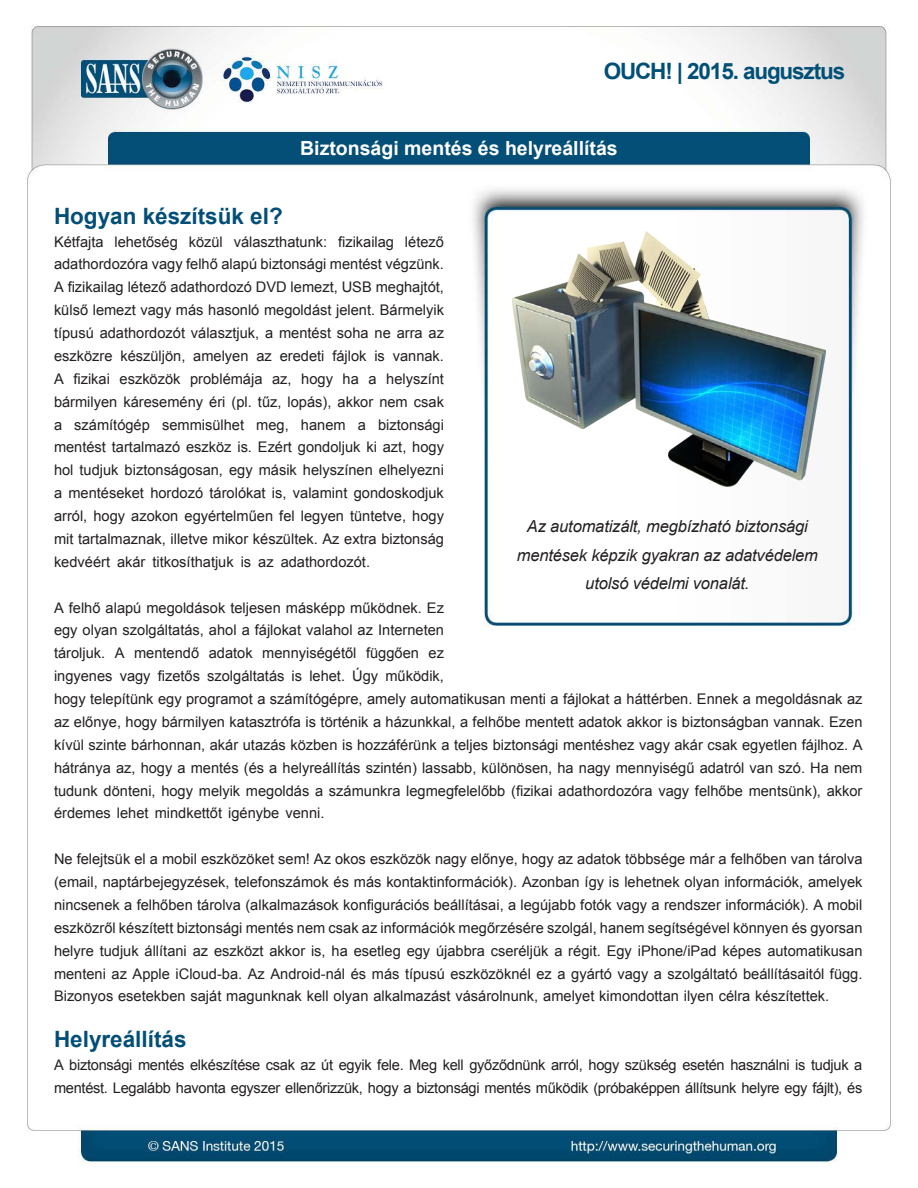
<style>
.page{position:relative;width:918px;height:1188px;background:#fff}
.page>*{position:absolute;margin:0;border:0;box-sizing:border-box;transform-origin:0 0}
.MainText{font:700 22.5px "Arial";color:#024e77}
.t1{font:700 22.5px "Arial";letter-spacing:-.05em;color:#004f77}
.t2{font:700 19.5px "Arial";color:#fff}
.t3{font:italic 16.5px/28.5px "Arial";letter-spacing:-.01em;color:#231f20;text-align:center}
.MainText-2{font:14.7px/22.8px "Arial";color:#231f20;text-align:right}
.MainText-3{font:14.7px/22.8px "Arial";letter-spacing:-.02em;color:#231f20}
</style>
<div class="page">
<img style="left:26px;top:25px;width:865px;height:1139px">
<img style="left:499px;top:231px;width:340px;height:255px">
<h1 class="t1" style="left:604px;top:56px;width:243px">OUCH! | 2015. augusztus</h1>
<p class="MainText" style="left:54px;top:201px;width:230px">Hogyan készítsük el?</p>
<h2 class="t2" style="left:300px;top:136px;width:319px">Biztonsági mentés és helyreállítás</h2>
<p class="MainText-2" style="left:54px;top:230px;width:51px">Kétfajta</p>
<p class="MainText-2" style="left:54px;top:253px;width:391px">adathordozóra vagy felhő alapú biztonsági mentést végzünk.</p>
<p class="MainText-2" style="left:54px;top:276px;width:391px">A fizikailag létező adathordozó DVD lemezt, USB meghajtót,</p>
<p class="MainText-2" style="left:54px;top:299px;width:391px">külső lemezt vagy más hasonló megoldást jelent. Bármelyik</p>
<p class="MainText-2" style="left:54px;top:322px;width:391px">típusú adathordozót választjuk a, mentést soha ne arra az</p>
<p class="MainText-2" style="left:393px;top:345px;width:53px">vannak.</p>
<p class="MainText-2" style="left:338px;top:230px;width:58px">fizikailag</p>
<p class="MainText-2" style="left:114px;top:230px;width:65px">lehetőség</p>
<p class="MainText-2" style="left:189px;top:230px;width:36px">közül</p>
<p class="MainText-2" style="left:234px;top:230px;width:95px">választhatunk:</p>
<p class="MainText-2" style="left:405px;top:230px;width:41px">létező</p>
<p class="MainText-2" style="left:332px;top:345px;width:36px">fájlok</p>
<p class="MainText-2" style="left:54px;top:345px;width:60px">eszközre</p>
<p class="MainText-2" style="left:120px;top:345px;width:67px">készüljön,</p>
<p class="MainText-2" style="left:193px;top:345px;width:57px">amelyen</p>
<p class="MainText-2" style="left:280px;top:345px;width:46px">eredeti</p>
<p class="MainText-2" style="left:374px;top:345px;width:12px">is</p>
<p class="MainText-2" style="left:256px;top:345px;width:17px">az</p>
<p class="MainText-2" style="left:73px;top:367px;width:38px">fizikai</p>
<p class="MainText-2" style="left:120px;top:367px;width:62px">eszközök</p>
<p class="MainText-2" style="left:190px;top:367px;width:74px">problémája</p>
<p class="MainText-2" style="left:386px;top:367px;width:59px">helyszínt</p>
<p class="MainText-2" style="left:54px;top:367px;width:11px">A</p>
<p class="MainText-2" style="left:54px;top:390px;width:391px">bármilyen káresemény éri (pl. tűz, lopás ,) akkor nem csak</p>
<p class="MainText-2" style="left:378px;top:413px;width:67px">biztonsági</p>
<p class="MainText-2" style="left:301px;top:367px;width:33px">hogy</p>
<p class="MainText-2" style="left:343px;top:367px;width:18px">ha</p>
<p class="MainText-2" style="left:272px;top:367px;width:21px">az,</p>
<p class="MainText-2" style="left:369px;top:367px;width:10px">a</p>
<p class="MainText-2" style="left:74px;top:413px;width:77px">számítógép</p>
<p class="MainText-2" style="left:162px;top:413px;width:84px">semmisülhet</p>
<p class="MainText-2" style="left:301px;top:413px;width:46px">hanem</p>
<p class="MainText-2" style="left:54px;top:413px;width:10px">a</p>
<p class="MainText-2" style="left:54px;top:436px;width:391px">mentést tartalmazó eszköz is. Ezért gondoljuk ki azt, hogy</p>
<p class="MainText-2" style="left:54px;top:459px;width:391px">hol tudjuk biztonságosan, egy másik helyszínen elhelyezni</p>
<p class="MainText-2" style="left:54px;top:482px;width:391px">a mentéseket hordozó tárolókat is, valamint gondoskodjuk</p>
<p class="MainText-2" style="left:54px;top:505px;width:391px">arról, hogy azokon egyértelműen fel legyen tüntetve, hogy</p>
<p class="MainText-2" style="left:54px;top:528px;width:391px">mit tartalmaznak, illetve mikor készültek. Az extra biztonság</p>
<p class="MainText-2" style="left:281px;top:550px;width:91px">adathordozót.</p>
<p class="MainText-2" style="left:256px;top:413px;width:34px">meg,</p>
<p class="MainText-2" style="left:358px;top:413px;width:10px">a</p>
<p class="MainText-2" style="left:54px;top:550px;width:58px">kedvéért</p>
<p class="MainText-2" style="left:54px;top:596px;width:392px">A felhő alapú megoldások teljesen másképp működnek. Ez egy olyan szolgáltatás, ahol a fájlokat valahol az Interneten ez</p>
<p class="MainText-2" style="left:117px;top:550px;width:30px">akár</p>
<p class="MainText-2" style="left:152px;top:550px;width:83px">titkosíthatjuk</p>
<p class="MainText-2" style="left:241px;top:550px;width:12px">is</p>
<p class="MainText-2" style="left:258px;top:550px;width:17px">az</p>
<p class="MainText-2" style="left:366px;top:642px;width:54px">függően</p>
<p class="MainText-2" style="left:54px;top:642px;width:53px">tároljuk.</p>
<p class="MainText-2" style="left:134px;top:642px;width:67px">mentendő</p>
<p class="MainText-2" style="left:262px;top:642px;width:96px">mennyiségétől</p>
<p class="MainText-2" style="left:115px;top:642px;width:11px">A</p>
<p class="MainText-2" style="left:209px;top:642px;width:45px">adatok</p>
<p class="t3" style="left:517px;top:512px;width:303px">Az automatizált, megbízható biztonsági mentések képzik gyakran az adatvédelem utolsó védelmi vonalát.</p>
<p class="MainText-2" style="left:352px;top:665px;width:28px">Úgy</p>
<p class="MainText-2" style="left:158px;top:665px;width:44px">fizetős</p>
<p class="MainText-2" style="left:207px;top:665px;width:79px">szolgáltatás</p>
<p class="MainText-2" style="left:385px;top:665px;width:60px">működik,</p>
<p class="MainText-2" style="left:54px;top:665px;width:810px;text-align:left">ingyenes<br>hogy telepítünk egy programot a számítógépre, amely automatikusan menti a fájlokat a háttérben. Ennek a megoldásnak az az előnye, hogy bármilyen katasztrófa is történik a házunkkal a, felhőbe mentett adatok akkor is biztonságban vannak. Ezen kívül szinte bárhonnan, akár utazás közben is hozzáférünk a teljes biztonsági mentéshez vagy akár csak egyetlen fájlhoz A. hátránya az, hogy a mentés (és a helyreállítás szintén) lassabb, különösen, ha nagy mennyiségű adatról van szó. Ha nem tudunk dönteni, hogy melyik megoldás a számunkra legmegfelelőbb (fizikai adathordozóra vagy felhőbe mentsünk ,) akkor érdemes lehet mindkettőt igénybe venni.</p>
<p class="MainText-2" style="left:54px;top:848px;width:810px;text-align:justify">Ne felejtsük el a mobil eszközöket sem! Az okos eszközök nagy előnye, hogy az adatok többsége már a felhőben van tárolva (email, naptárbejegyzések, telefonszámok és más kontaktinformációk .) Azonban így is lehetnek olyan információk, amelyek nincsenek a felhőben tárolva (alkalmazások konfigurációs beállításai a, legújabb fotók vagy a rendszer információk A.) mobil eszközről készített biztonsági mentés nem csak az információk megőrzésére szolgál, hanem segítségével könnyen és gyorsan helyre tudjuk állítani az eszközt akkor is, ha esetleg egy újabbra cseréljük a régit. Egy iPhone/iPad képes automatikusan menteni az Apple iCloud-ba. Az Android-nál és más típusú eszközöknél ez a gyártó vagy a szolgáltató beállításaitól függ.<br>Bizonyos esetekben saját magunknak kell olyan alkalmazást vásárolnunk, amelyet kimondottan ilyen célra készítettek.</p>
<p class="MainText" style="left:54px;top:1024px;width:134px">Helyreállítás</p>
<p class="MainText-3" style="left:54px;top:1054px;width:810px">A biztonsági mentés elkészítése csak az út egyik fele. Meg kell győződnünk arról, hogy szükség esetén használni is tudjuk a mentést. Legalább havonta egyszer ellenőrizzük, hogy a biztonsági mentés működik (próbaképpen állítsunk helyre egy fájlt ,) és</p>
<p class="MainText-2" style="left:292px;top:665px;width:12px">is</p>
<p class="MainText-2" style="left:309px;top:665px;width:37px">lehet.</p>
<p class="MainText-2" style="left:120px;top:665px;width:32px">vagy</p>
</div>
